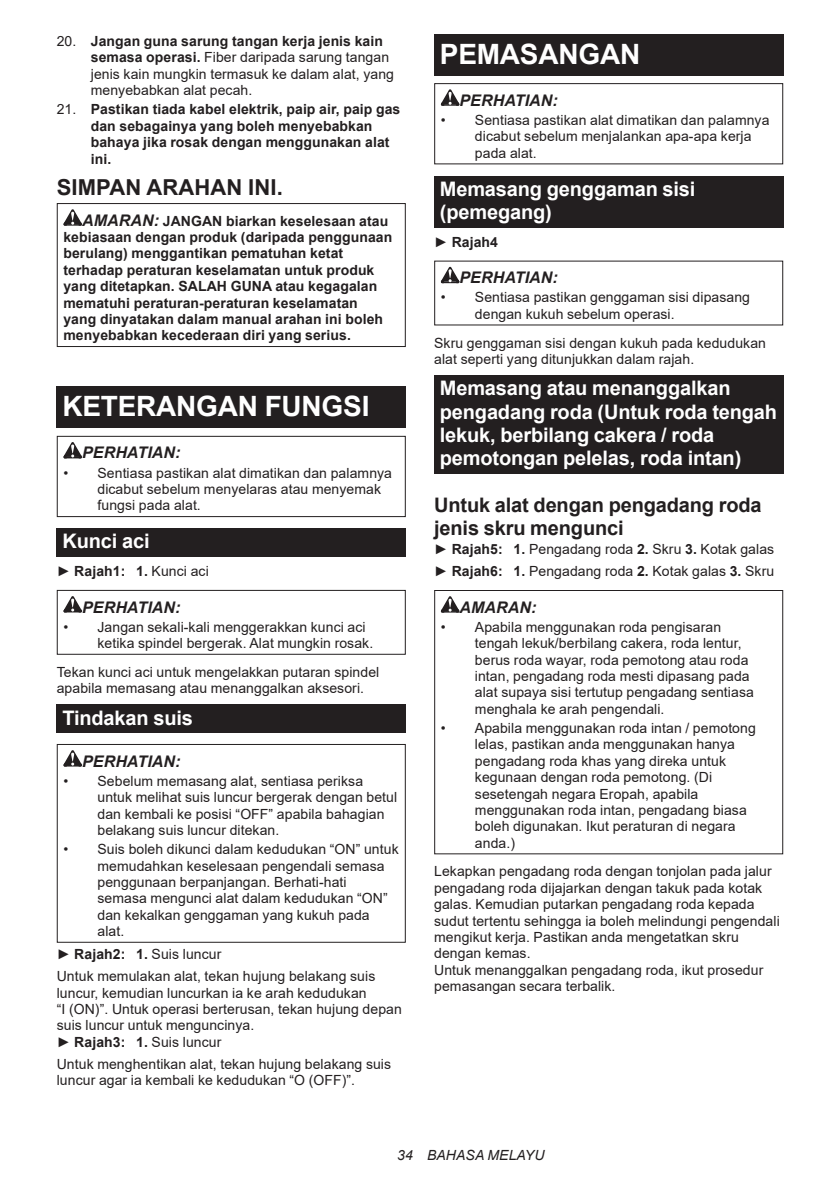
<style>
.page{position:relative;width:840px;height:1191px;background:#fff}
.page>*{position:absolute;margin:0;border:0;box-sizing:border-box;transform-origin:0 0}
.t1{font:700 28px "Arial";letter-spacing:-.01em;color:#fff}
.t2{font:700 22px "Arial";letter-spacing:.005em;color:#231f20}
.t3{font:700 20px/23.4px "Arial";letter-spacing:-.01em;color:#fff}
.t4{font:700 20px/23.4px "Arial";letter-spacing:-.01em;color:#231f20}
.t5{font:italic 700 16px "Arial";letter-spacing:.005em;color:#231f20}
.t6{font:14px/16.4px "Arial";letter-spacing:.005em;color:#231f20}
.t7{font:700 14px/16.4px "Arial";letter-spacing:.005em;color:#231f20}
.t8{font:italic 14px "Arial";letter-spacing:.005em;color:#231f20}
.s1{font-weight:700}
.s2{font-weight:400}
.s3{font-style:italic;font-size:16px}
</style>
<div class="page">
<svg style="left:63px;top:209px;width:19px;height:17px"></svg>
<div style="left:57px;top:203px;width:348px;height:144px;border:1px solid #231f20"></div>
<div style="left:57px;top:387px;width:348px;height:41px;background:#231f20"></div>
<svg style="left:63px;top:442px;width:19px;height:16px"></svg>
<div style="left:57px;top:436px;width:348px;height:81px;border:1px solid #231f20"></div>
<div style="left:57px;top:528px;width:348px;height:29px;background:#231f20"></div>
<svg style="left:63px;top:596px;width:19px;height:16px"></svg>
<div style="left:57px;top:590px;width:348px;height:65px;border:1px solid #231f20"></div>
<div style="left:57px;top:704px;width:348px;height:29px;background:#231f20"></div>
<svg style="left:63px;top:750px;width:19px;height:16px"></svg>
<div style="left:57px;top:744px;width:348px;height:198px;border:1px solid #231f20"></div>
<div style="left:434px;top:34px;width:348px;height:41px;background:#231f20"></div>
<svg style="left:440px;top:89px;width:19px;height:17px"></svg>
<div style="left:434px;top:83px;width:348px;height:81px;border:1px solid #231f20"></div>
<div style="left:434px;top:176px;width:348px;height:52px;background:#231f20"></div>
<svg style="left:440px;top:267px;width:19px;height:16px"></svg>
<div style="left:434px;top:375px;width:348px;height:99px;background:#231f20"></div>
<svg style="left:440px;top:596px;width:19px;height:16px"></svg>
<div style="left:434px;top:590px;width:348px;height:264px;border:1px solid #231f20"></div>
<p class="t6" style="left:91px;top:33px;width:304px;text-indent:-34px">20. <span class="s1">Jangan guna sarung tangan kerja jenis kain semasa operasi.</span> Fiber daripada sarung tangan jenis kain mungkin termasuk ke dalam alat, yang menyebabkan alat pecah.</p>
<p class="t7" style="left:91px;top:101px;width:311px;text-indent:-34px"><span class="s2">21.</span> Pastikan tiada kabel elektrik, paip air, paip gas dan sebagainya yang boleh menyebabkan bahaya jika rosak dengan menggunakan alat ini.</p>
<h2 class="t2" style="left:57px;top:172px;width:227px">SIMPAN ARAHAN INI.</h2>
<p class="t7" style="left:63px;top:213px;width:330px;text-indent:19px"><span class="s3">AMARAN:</span> JANGAN biarkan keselesaan atau kebiasaan dengan produk (daripada penggunaan berulang) menggantikan pematuhan ketat terhadap peraturan keselamatan untuk produk yang ditetapkan. SALAH GUNA atau kegagalan mematuhi peraturan-peraturan keselamatan yang dinyatakan dalam manual arahan ini boleh menyebabkan kecederaan diri yang serius.</p>
<h1 class="t1" style="left:62px;top:387px;width:308px">KETERANGAN FUNGSI</h1>
<p class="t5" style="left:82px;top:442px;width:100px">PERHATIAN:</p>
<p class="t6" style="left:97px;top:464px;width:296px;text-indent:-34px">• Sentiasa pastikan alat dimatikan dan palamnya dicabut sebelum menyelaras atau menyemak fungsi pada alat.</p>
<h3 class="t3" style="left:62px;top:530px;width:89px">Kunci aci</h3>
<p class="t6" style="left:57px;top:563px;width:153px">► <span class="s1">Rajah1: 1.</span> Kunci aci</p>
<p class="t5" style="left:82px;top:596px;width:100px">PERHATIAN:</p>
<p class="t6" style="left:97px;top:618px;width:277px;text-indent:-34px">• Jangan sekali-kali menggerakkan kunci aci ketika spindel bergerak. Alat mungkin rosak.</p>
<p class="t6" style="left:57px;top:663px;width:324px">Tekan kunci aci untuk mengelakkan putaran spindel apabila memasang atau menanggalkan aksesori.</p>
<h3 class="t3" style="left:62px;top:706px;width:132px">Tindakan suis</h3>
<p class="t5" style="left:82px;top:750px;width:100px">PERHATIAN:</p>
<p class="t6" style="left:97px;top:772px;width:301px;text-indent:-34px">• Sebelum memasang alat, sentiasa periksa untuk melihat suis luncur bergerak dengan betul dan kembali ke posisi “OFF” apabila bahagian belakang suis luncur ditekan.</p>
<p class="t6" style="left:97px;top:841px;width:302px;text-indent:-34px">• Suis boleh dikunci dalam kedudukan “ON” untuk memudahkan keselesaan pengendali semasa penggunaan berpanjangan. Berhati-hati semasa mengunci alat dalam kedudukan “ON” dan kekalkan genggaman yang kukuh pada alat.</p>
<p class="t6" style="left:57px;top:943px;width:320px;line-height:22px">► <span class="s1">Rajah2: 1.</span> Suis luncur<br>Untuk memulakan alat, tekan hujung belakang suis</p>
<p class="t6" style="left:57px;top:984px;width:346px">luncur, kemudian luncurkan ia ke arah kedudukan<br>“I (ON)”. Untuk operasi berterusan, tekan hujung depan suis luncur untuk menguncinya.<br>► <span class="s1">Rajah3: 1.</span> Suis luncur</p>
<p class="t6" style="left:57px;top:1055px;width:336px">Untuk menghentikan alat, tekan hujung belakang suis luncur agar ia kembali ke kedudukan “O (OFF)”.</p>
<h1 class="t1" style="left:439px;top:34px;width:202px">PEMASANGAN</h1>
<p class="t5" style="left:459px;top:89px;width:100px">PERHATIAN:</p>
<p class="t6" style="left:474px;top:112px;width:296px;text-indent:-34px">• Sentiasa pastikan alat dimatikan dan palamnya dicabut sebelum menjalankan apa-apa kerja pada alat.</p>
<h3 class="t3" style="left:439px;top:177px;width:257px">Memasang genggaman sisi (pemegang)</h3>
<p class="t7" style="left:434px;top:234px;width:65px"><span class="s2">►</span> Rajah4</p>
<p class="t5" style="left:459px;top:267px;width:100px">PERHATIAN:</p>
<p class="t6" style="left:474px;top:289px;width:276px;text-indent:-34px">• Sentiasa pastikan genggaman sisi dipasang dengan kukuh sebelum operasi.</p>
<p class="t6" style="left:434px;top:334px;width:333px">Skru genggaman sisi dengan kukuh pada kedudukan alat seperti yang ditunjukkan dalam rajah.</p>
<h3 class="t3" style="left:439px;top:377px;width:338px">Memasang atau menanggalkan pengadang roda (Untuk roda tengah lekuk, berbilang cakera / roda pemotongan pelelas, roda intan)</h3>
<h3 class="t4" style="left:434px;top:493px;width:329px">Untuk alat dengan pengadang roda jenis skru mengunci</h3>
<p class="t6" style="left:434px;top:538px;width:341px;line-height:22px">► <span class="s1">Rajah5: 1.</span> Pengadang roda <span class="s1">2.</span> Skru <span class="s1">3.</span> Kotak galas ► <span class="s1">Rajah6: 1.</span> Pengadang roda <span class="s1">2.</span> Kotak galas <span class="s1">3.</span> Skru</p>
<p class="t5" style="left:459px;top:596px;width:78px">AMARAN:</p>
<p class="t6" style="left:474px;top:618px;width:280px;text-indent:-34px">• Apabila menggunakan roda pengisaran tengah lekuk/berbilang cakera, roda lentur, berus roda wayar, roda pemotong atau roda intan, pengadang roda mesti dipasang pada alat supaya sisi tertutup pengadang sentiasa menghala ke arah pengendali.</p>
<p class="t6" style="left:474px;top:719px;width:282px;text-indent:-34px">• Apabila menggunakan roda intan / pemotong lelas, pastikan anda menggunakan hanya pengadang roda khas yang direka untuk kegunaan dengan roda pemotong. (Di sesetengah negara Eropah, apabila menggunakan roda intan, pengadang biasa boleh digunakan. Ikut peraturan di negara anda.)</p>
<p class="t6" style="left:434px;top:863px;width:347px">Lekapkan pengadang roda dengan tonjolan pada jalur pengadang roda dijajarkan dengan takuk pada kotak galas. Kemudian putarkan pengadang roda kepada sudut tertentu sehingga ia boleh melindungi pengendali mengikut kerja. Pastikan anda mengetatkan skru dengan kemas.<br>Untuk menanggalkan pengadang roda, ikut prosedur pemasangan secara terbalik.</p>
<p class="t8" style="left:397px;top:1146px;width:149px">34 BAHASA MELAYU</p>
</div>
